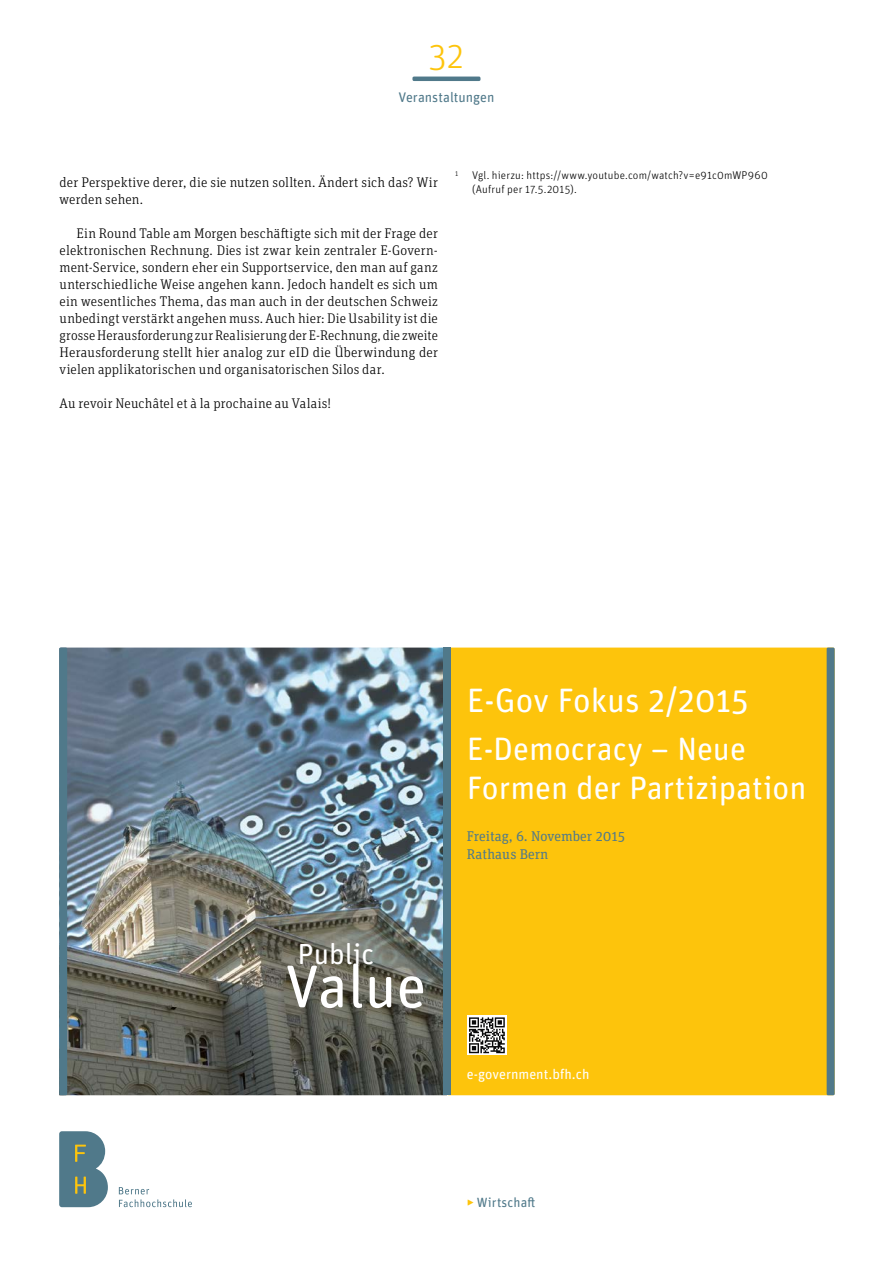
<style>
.page{position:relative;width:893px;height:1263px;background:#fff}
.page>*{position:absolute;margin:0;border:0;box-sizing:border-box;transform-origin:0 0}
.t1{font:60.45px "Unit Rounded Pro";color:#fff}
.t2{font:300 36px "Unit Rounded Pro";color:#fdc40c}
.t3{font:33.9px "Unit Rounded Pro";color:#fff}
.t4{font:32.4px/39.9px "Unit Rounded Pro";color:#fff}
.t5{font:29.1px "Unit Rounded Pro";color:#fff}
.t6{font:14.1px/18px "Unit Slab Pro";color:#50798a}
.t7{font:14.1px "Unit Rounded Pro";color:#fff}
.t8{font:300 13.95px/17px "Unit Slab Pro";letter-spacing:.015em;color:#000}
.t9{font:13.95px "Unit Rounded Pro";color:#50798a}
.t10{font:13.35px "Unit Rounded Pro";letter-spacing:.01em;color:#50798a}
.t11{font:300 11.25px/13.6px "Unit Rounded Pro";letter-spacing:.015em;color:#000}
.s1{color:#fdc40c}
</style>
<div class="page">
<hr style="left:412px;top:77px;width:68px;height:4px;background:#50798a;border-radius:2px">
<img style="left:67px;top:647px;width:376px;height:448px">
<div style="left:447px;top:647px;width:388px;height:448px;background:#fdc40c;border-radius:2px"></div>
<svg style="left:59px;top:1131px;width:49px;height:76px;background:#6a8b91"></svg>
<svg style="left:119px;top:1187px;width:73px;height:20px"></svg>
<div style="left:59px;top:647px;width:8px;height:448px;background:#50798a"></div>
<div style="left:443px;top:647px;width:8px;height:448px;background:#50798a"></div>
<div style="left:827px;top:647px;width:8px;height:448px;background:#50798a"></div>
<svg style="left:467px;top:1015px;width:40px;height:40px"></svg>
<svg style="left:469px;top:1017px;width:36px;height:36px"></svg>
<h2 class="t2" style="left:429px;top:33px;width:37px">32</h2>
<p class="t9" style="left:398px;top:88px;width:98px">Veranstaltungen</p>
<p class="t8" style="left:60px;top:173px;width:380px">der Perspektive derer, die sie nutzen sollten. Ändert sich das? Wir werden sehen.</p>
<p class="t8" style="left:60px;top:224px;width:380px;text-align:justify;text-indent:17px">Ein Round Table am Morgen beschäftigte sich mit der Frage der elektronischen Rechnung. Dies ist zwar kein zentraler E-Govern&shy;ment-Service, sondern eher ein Supportservice, den man auf ganz unterschiedliche Weise angehen kann. Jedoch handelt es sich um ein wesentliches Thema, das man auch in der deutschen Schweiz unbedingt verstärkt angehen muss. Auch hier: Die Usability ist die grosse Herausforderung zur Realisierung der E-Rechnung, die zweite Herausforderung stellt hier analog zur eID die Überwindung der vielen applikatorischen und organisatorischen Silos dar.</p>
<p class="t8" style="left:60px;top:394px;width:273px">Au revoir Neuchâtel et à la prochaine au Valais!</p>
<p class="t11" style="left:472px;top:168px;width:297px;text-indent:-17px"><sup>1</sup> Vgl. hierzu: https://www.youtube.com/watch?v=e91c0mWP960 (Aufruf per 17.5.2015).</p>
<h3 class="t5" style="left:298px;top:933px;width:78px">Public</h3>
<h1 class="t1" style="left:285px;top:945px;width:143px">Value</h1>
<h3 class="t3" style="left:467px;top:676px;width:283px">E-Gov Fokus 2/2015</h3>
<h3 class="t4" style="left:467px;top:727px;width:341px">E-Democracy – Neue<br>Formen der Partizipation</h3>
<p class="t6" style="left:467px;top:827px;width:160px">Freitag, 6. November 2015<br>Rathaus Bern</p>
<p class="t7" style="left:467px;top:1065px;width:124px">e-government.bfh.ch</p>
<p class="t10" style="left:467px;top:1193px;width:70px"><span class="s1">‣</span> Wirtschaft</p>
</div>
